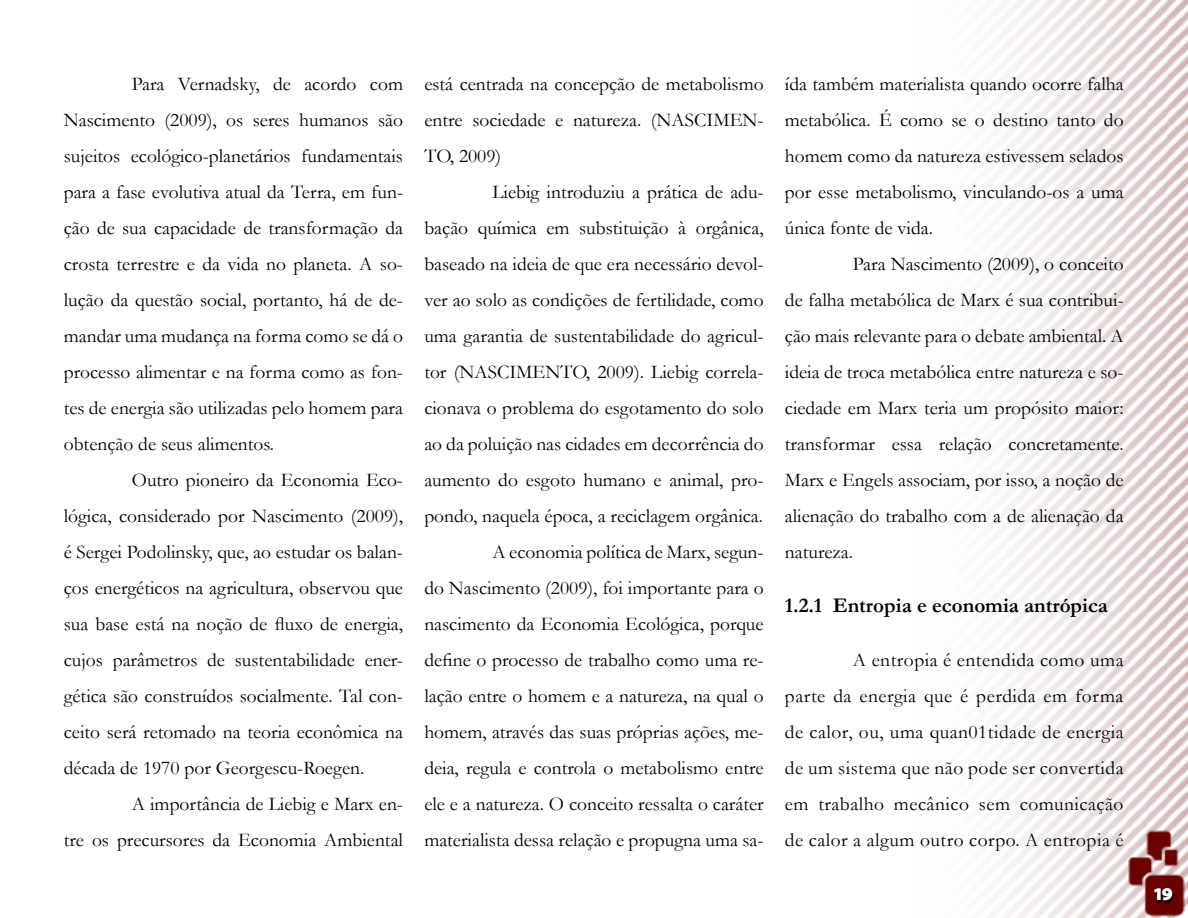
<style>
.page{position:relative;width:1188px;height:918px;background:#fff}
.page>*{position:absolute;margin:0;border:0;box-sizing:border-box;transform-origin:0 0}
.t1{font:700 21px "Garamond";color:#000}
.t2{font:19.5px/36px "Garamond";color:#000;text-align:justify}
.t3{font:900 18px "Santana";color:#fff}
</style>
<div class="page">
<img style="left:985px;top:0;width:203px;height:918px">
<img style="left:1124px;top:827px;width:64px;height:91px">
<svg style="left:1153px;top:889px;width:23px;height:16px"></svg>
<p class="t2" style="left:64px;top:65px;width:341px;text-indent:68px">Para Vernadsky, de acordo com Nascimento (2009), os seres humanos são sujeitos ecológico-planetários fundamentais para a fase evolutiva atual da Terra, em fun&shy;ção de sua capacidade de transformação da crosta terrestre e da vida no planeta. A so&shy;lução da questão social, portanto, há de de&shy;mandar uma mudança na forma como se dá o processo alimentar e na forma como as fon&shy;tes de energia são utilizadas pelo homem para obtenção de seus alimentos.</p>
<p class="t2" style="left:64px;top:461px;width:341px;text-indent:68px">Outro pioneiro da Economia Eco&shy;lógica, considerado por Nascimento (2009), é Sergei Podolinsky, que, ao estudar os balan&shy;ços energéticos na agricultura, observou que sua base está na noção de fluxo de energia, cujos parâmetros de sustentabilidade ener&shy;gética são construídos socialmente. Tal con&shy;ceito será retomado na teoria econômica na década de 1970 por Georgescu-Roegen.</p>
<p class="t2" style="left:64px;top:785px;width:341px;text-align:right">A importância de Liebig e Marx en-<br>tre os precursores da Economia Ambiental</p>
<p class="t2" style="left:424px;top:65px;width:341px">está centrada na concepção de metabolismo entre sociedade e natureza. (NASCIMEN-TO, 2009)</p>
<p class="t2" style="left:424px;top:173px;width:341px;text-align:right">Liebig introduziu a prática de adu-<br>bação química em substituição à orgânica, baseado na ideia de que era necessário devol&shy;ver ao solo as condições de fertilidade, como uma garantia de sustentabilidade do agricul&shy;tor (NASCIMENTO, 2009). Liebig correla&shy;cionava o problema do esgotamento do solo ao da poluição nas cidades em decorrência do aumento do esgoto humano e animal, pro&shy;pondo, naquela época, a reciclagem orgânica.<br>A economia política de Marx, segun-<br>do Nascimento (2009), foi importante para o nascimento da Economia Ecológica, porque define o processo de trabalho como uma re&shy;lação entre o homem e a natureza, na qual o homem, através das suas próprias ações, me&shy;deia, regula e controla o metabolismo entre ele e a natureza. O conceito ressalta o caráter materialista dessa relação e propugna uma sa-</p>
<p class="t2" style="left:785px;top:65px;width:340px">ída também materialista quando ocorre falha metabólica. É como se o destino tanto do homem como da natureza estivessem selados por esse metabolismo, vinculando-os a uma única fonte de vida.</p>
<p class="t2" style="left:785px;top:245px;width:340px;text-indent:68px">Para Nascimento (2009), o conceito de falha metabólica de Marx é sua contribui&shy;ção mais relevante para o debate ambiental. A ideia de troca metabólica entre natureza e so&shy;ciedade em Marx teria um propósito maior: transformar essa relação concretamente.<br>Marx e Engels associam, por isso, a noção de alienação do trabalho com a de alienação da natureza.</p>
<p class="t1" style="left:785px;top:591px;width:325px">1.2.1 Entropia e economia antrópica</p>
<p class="t2" style="left:785px;top:641px;width:340px;text-indent:68px">A entropia é entendida como uma parte da energia que é perdida em forma de calor, ou, uma quan01tidade de energia de um sistema que não pode ser convertida em trabalho mecânico sem comunicação de calor a algum outro corpo. A entropia é</p>
<p class="t3" style="left:1153px;top:884px;width:22px">19</p>
</div>
